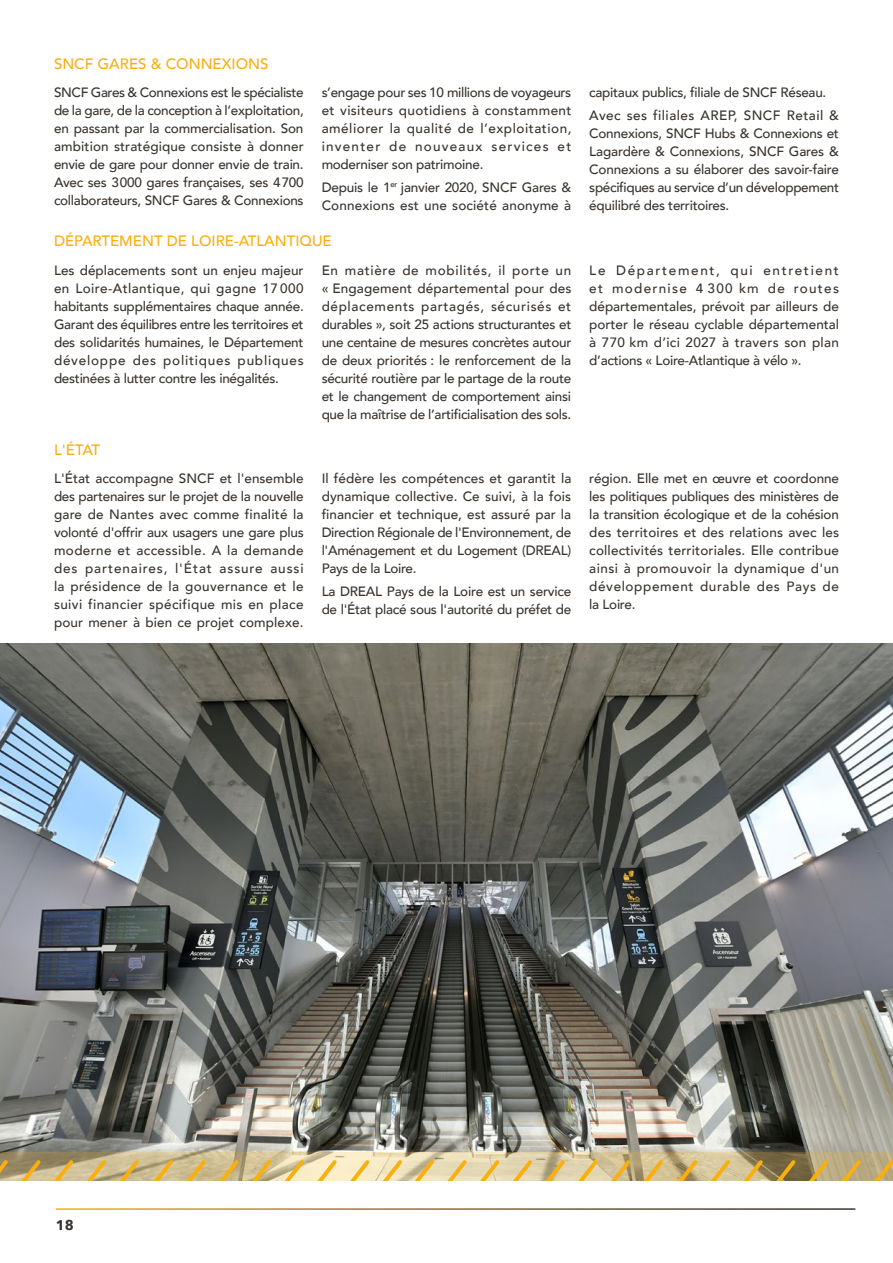
<style>
.page{position:relative;width:893px;height:1263px;background:#fff}
.page>*{position:absolute;margin:0;border:0;box-sizing:border-box;transform-origin:0 0}
.TxtIntro{font:500 15px "Avenir";color:#f9af0e}
.t1{font:700 14.1px "Avenir Next";color:#39332e}
.TxtCourant{font:500 13.5px/18px "Avenir";letter-spacing:-.02em;color:#39332e;text-align:justify}
.TxtCourant-2{font:500 13.5px/18px "Avenir";letter-spacing:.01em;color:#39332e}
</style>
<div class="page">
<img style="left:0;top:643px;width:893px;height:509px">
<svg style="left:0;top:1152px;width:893px;height:29px;background:#c7b891"></svg>
<svg style="left:116px;top:1156px;width:26px;height:25px"></svg>
<svg style="left:83px;top:1156px;width:27px;height:25px"></svg>
<svg style="left:50px;top:1156px;width:27px;height:25px"></svg>
<svg style="left:18px;top:1156px;width:26px;height:25px"></svg>
<svg style="left:0;top:1156px;width:11px;height:25px"></svg>
<svg style="left:346px;top:1156px;width:27px;height:25px"></svg>
<svg style="left:314px;top:1156px;width:26px;height:25px"></svg>
<svg style="left:281px;top:1156px;width:26px;height:25px"></svg>
<svg style="left:248px;top:1156px;width:27px;height:25px"></svg>
<svg style="left:215px;top:1156px;width:27px;height:25px"></svg>
<svg style="left:150px;top:1156px;width:27px;height:25px"></svg>
<svg style="left:183px;top:1156px;width:26px;height:25px"></svg>
<svg style="left:640px;top:1156px;width:27px;height:25px"></svg>
<svg style="left:607px;top:1156px;width:27px;height:25px"></svg>
<svg style="left:574px;top:1156px;width:27px;height:25px"></svg>
<svg style="left:542px;top:1156px;width:26px;height:25px"></svg>
<svg style="left:509px;top:1156px;width:27px;height:25px"></svg>
<svg style="left:476px;top:1156px;width:27px;height:25px"></svg>
<svg style="left:379px;top:1156px;width:58px;height:25px"></svg>
<svg style="left:444px;top:1156px;width:26px;height:25px"></svg>
<svg style="left:871px;top:1156px;width:22px;height:25px"></svg>
<svg style="left:838px;top:1156px;width:26px;height:25px"></svg>
<svg style="left:805px;top:1156px;width:27px;height:25px"></svg>
<svg style="left:772px;top:1156px;width:27px;height:25px"></svg>
<svg style="left:740px;top:1156px;width:26px;height:25px"></svg>
<svg style="left:674px;top:1156px;width:27px;height:25px"></svg>
<svg style="left:707px;top:1156px;width:27px;height:25px"></svg>
<p class="TxtIntro" style="left:54px;top:51px;width:216px">SNCF GARES &amp; CONNEXIONS</p>
<p class="TxtCourant" style="left:54px;top:83px;width:251px">SNCF Gares &amp; Connexions est le spécialiste de la gare, de la conception à l’exploitation, en passant par la commercialisation. Son ambition stratégique consiste à donner envie de gare pour donner envie de train.<br>Avec ses 3000 gares françaises, ses 4700 collaborateurs, SNCF Gares &amp; Connexions</p>
<p class="TxtCourant" style="left:322px;top:83px;width:251px">s’engage pour ses 10 millions de voyageurs et visiteurs quotidiens à constamment améliorer la qualité de l’exploitation, inventer de nouveaux services et moderniser son patrimoine.</p>
<p class="TxtCourant-2" style="left:322px;top:177px;width:251px">Depuis le 1<sup>er</sup> janvier 2020, SNCF Gares &amp;<br>Connexions est une société anonyme à</p>
<p class="TxtCourant" style="left:589px;top:83px;width:239px">capitaux publics, filiale de SNCF Réseau.</p>
<p class="TxtCourant" style="left:589px;top:105px;width:251px">Avec ses filiales AREP, SNCF Retail &amp; Connexions, SNCF Hubs &amp; Connexions et Lagardère &amp; Connexions, SNCF Gares &amp; Connexions a su élaborer des savoir-faire spécifiques au service d’un développement équilibré des territoires.</p>
<p class="TxtIntro" style="left:54px;top:228px;width:279px">DÉPARTEMENT DE LOIRE-ATLANTIQUE</p>
<p class="TxtCourant" style="left:54px;top:260px;width:251px">Les déplacements sont un enjeu majeur en Loire-Atlantique, qui gagne 17 000 habitants supplémentaires chaque année.<br>Garant des équilibres entre les territoires et des solidarités humaines, le Département développe des politiques publiques destinées à lutter contre les inégalités.</p>
<p class="TxtCourant" style="left:322px;top:260px;width:251px">En matière de mobilités, il porte un « Engagement départemental pour des déplacements partagés, sécurisés et durables », soit 25 actions structurantes et une centaine de mesures concrètes autour de deux priorités : le renforcement de la sécurité routière par le partage de la route et le changement de comportement ainsi que la maîtrise de l’artificialisation des sols.</p>
<p class="TxtCourant" style="left:589px;top:260px;width:251px">Le Département, qui entretient et modernise 4 300 km de routes départementales, prévoit par ailleurs de porter le réseau cyclable départemental à 770 km d’ici 2027 à travers son plan d’actions « Loire-Atlantique à vélo ».</p>
<p class="TxtIntro" style="left:54px;top:437px;width:48px">L'ÉTAT</p>
<p class="TxtCourant" style="left:54px;top:469px;width:251px">L'État accompagne SNCF et l'ensemble des partenaires sur le projet de la nouvelle gare de Nantes avec comme finalité la volonté d'offrir aux usagers une gare plus moderne et accessible. A la demande des partenaires, l'État assure aussi la présidence de la gouvernance et le suivi financier spécifique mis en place pour mener à bien ce projet complexe.</p>
<p class="TxtCourant" style="left:322px;top:469px;width:251px">Il fédère les compétences et garantit la dynamique collective. Ce suivi, à la fois financier et technique, est assuré par la Direction Régionale de l'Environnement, de l'Aménagement et du Logement (DREAL)<br>Pays de la Loire.</p>
<p class="TxtCourant" style="left:589px;top:469px;width:251px">région. Elle met en œuvre et coordonne les politiques publiques des ministères de la transition écologique et de la cohésion des territoires et des relations avec les collectivités territoriales. Elle contribue ainsi à promouvoir la dynamique d'un développement durable des Pays de la Loire.</p>
<p class="TxtCourant" style="left:322px;top:581px;width:251px">La DREAL Pays de la Loire est un service de l'État placé sous l'autorité du préfet de</p>
<p class="t1" style="left:56px;top:1213px;width:19px">18</p>
</div>
